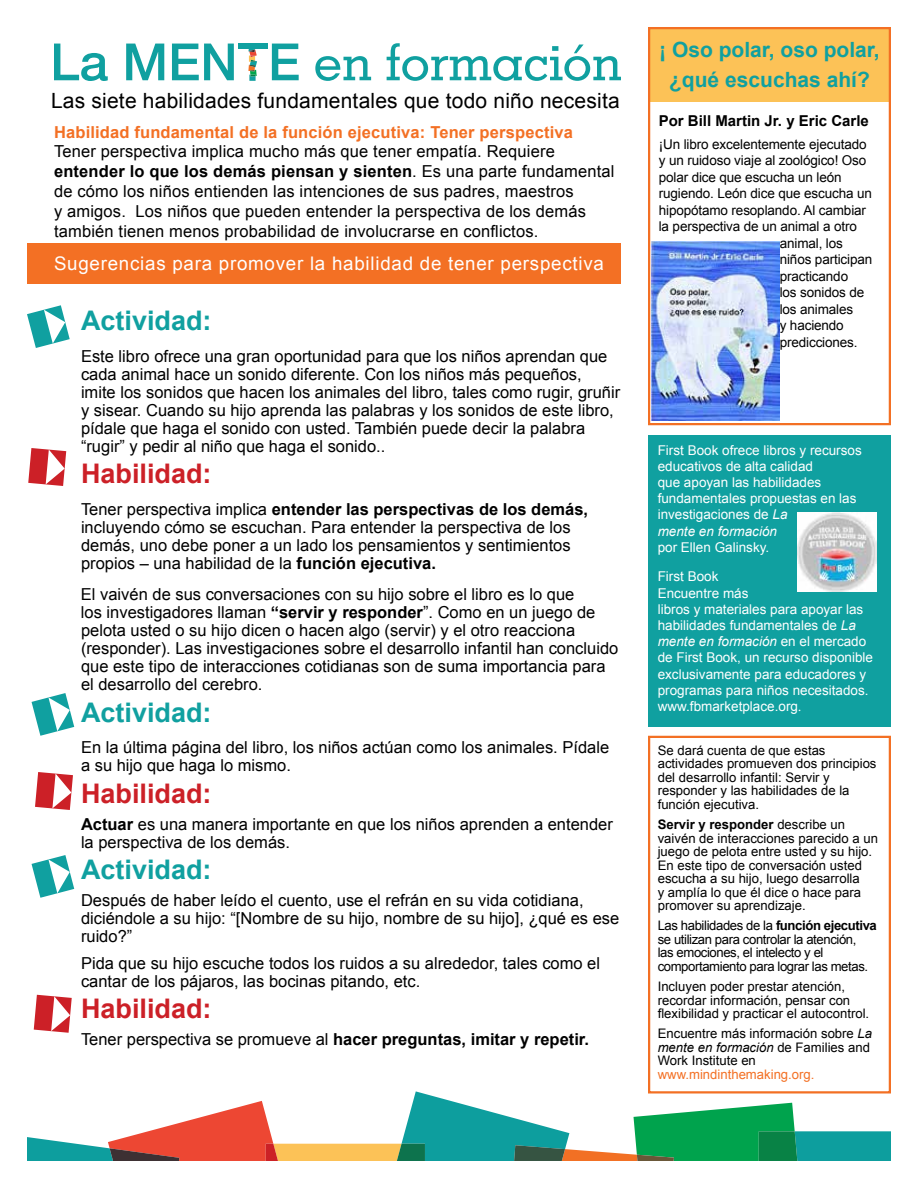
<style>
.page{position:relative;width:918px;height:1188px;background:#fff}
.page>*{position:absolute;margin:0;border:0;box-sizing:border-box;transform-origin:0 0}
.t1{font:700 27px "Arial";color:#10a0a0}
.t2{font:700 27px "Arial";color:#cc2027}
.t3{font:21px "Arial";letter-spacing:.01em;color:#000}
.t4{font:700 21px/30px "Arial";color:#10a0a0;text-align:center}
.t5{font:18.75px "Arial";letter-spacing:.04em;color:#fff}
.t6{font:16.5px/18px "Arial";color:#000}
.t7{font:700 16.5px "Arial";color:#000}
.t8{font:700 16.5px "Arial";letter-spacing:.01em;color:#f37024}
.t9{font:700 15px "Arial";color:#000}
.t10{font:13.5px/16.2px "Arial";color:#fff}
.t11{font:13.5px "Arial";letter-spacing:-.01em;color:#000}
.t12{font:13.2px/13.5px "Arial";color:#000}
.t13{font:13.2px/13.5px "Arial";letter-spacing:-.03em;color:#000}
.t14{font:13.2px "Arial";color:#f37024}
.s1{font-weight:700}
.s2{font-weight:400}
.s3{font-style:italic}
.s4{font-family:"Minion Pro"}
</style>
<div class="page">
<svg style="left:27px;top:1091px;width:864px;height:70px"></svg>
<div style="left:238px;top:44px;width:30px;height:5px;background:#10a0a0"></div>
<svg style="left:248px;top:49px;width:9px;height:32px"></svg>
<svg style="left:54px;top:44px;width:54px;height:37px"></svg>
<svg style="left:126px;top:44px;width:38px;height:36px"></svg>
<svg style="left:172px;top:44px;width:62px;height:36px"></svg>
<svg style="left:272px;top:44px;width:27px;height:36px"></svg>
<svg style="left:315px;top:56px;width:56px;height:25px"></svg>
<svg style="left:387px;top:43px;width:234px;height:38px"></svg>
<div style="left:648px;top:27px;width:243px;height:74px;background:#fcc257"></div>
<svg style="left:27px;top:305px;width:43px;height:43px"></svg>
<svg style="left:28px;top:448px;width:38px;height:38px"></svg>
<div style="left:648px;top:27px;width:243px;height:398px;border:2px solid #f37024"></div>
<div style="left:648px;top:435px;width:243px;height:292px;background:#10a0a0"></div>
<div style="left:648px;top:736px;width:243px;height:358px;border:2px solid #f37024"></div>
<img style="left:797px;top:512px;width:80px;height:80px">
<svg style="left:32px;top:693px;width:42px;height:43px"></svg>
<div style="left:27px;top:243px;width:594px;height:41px;background:#f37024"></div>
<svg style="left:35px;top:772px;width:38px;height:38px"></svg>
<img style="left:651px;top:241px;width:129px;height:179px">
<svg style="left:32px;top:855px;width:42px;height:43px"></svg>
<svg style="left:34px;top:995px;width:38px;height:38px"></svg>
<p class="t3" style="left:51px;top:87px;width:570px">Las siete habilidades fundamentales que todo niño necesita</p>
<p class="t8" style="left:54px;top:121px;width:520px">Habilidad fundamental de la función ejecutiva: Tener perspectiva</p>
<p class="t6" style="left:54px;top:142px;width:562px;line-height:19.8px">Tener perspectiva implica mucho más que tener empatía. Requiere <span class="s1">entender lo que los demás piensan y sienten</span>. Es una parte fundamental de cómo los niños entienden las intenciones de sus padres, maestros<br>y amigos. Los niños que pueden entender la perspectiva de los demás también tienen menos probabilidad de involucrarse en conflictos.</p>
<p class="t5" style="left:54px;top:251px;width:551px">Sugerencias para promover la habilidad de tener perspectiva</p>
<h1 class="t1" style="left:81px;top:303px;width:132px">Actividad:</h1>
<p class="t6" style="left:81px;top:347px;width:541px">Este libro ofrece una gran oportunidad para que los niños aprendan que cada animal hace un sonido diferente. Con los niños más pequeños, imite los sonidos que hacen los animales del libro, tales como rugir, gruñir y sisear. Cuando su hijo aprenda las palabras y los sonidos de este libro, pídale que haga el sonido con usted. También puede decir la palabra “rugir” y pedir al niño que haga el sonido..</p>
<h1 class="t2" style="left:81px;top:456px;width:132px">Habilidad:</h1>
<p class="t6" style="left:81px;top:500px;width:509px">Tener perspectiva implica <span class="s1">entender las perspectivas de los demás, </span>incluyendo cómo se escuchan. Para entender la perspectiva de los demás, uno debe poner a un lado los pensamientos y sentimientos propios – una habilidad de la <span class="s1">función ejecutiva.</span></p>
<p class="t6" style="left:81px;top:586px;width:539px">El vaivén de sus conversaciones con su hijo sobre el libro es lo que<br>los investigadores llaman <span class="s1">“servir y responder</span>”. Como en un juego de pelota usted o su hijo dicen o hacen algo (servir) y el otro reacciona (responder). Las investigaciones sobre el desarrollo infantil han concluido que este tipo de interacciones cotidianas son de suma importancia para el desarrollo del cerebro.</p>
<h1 class="t1" style="left:81px;top:694px;width:132px">Actividad:</h1>
<p class="t6" style="left:81px;top:739px;width:530px">En la última página del libro, los niños actúan como los animales. Pídale a su hijo que haga lo mismo.</p>
<h1 class="t2" style="left:81px;top:775px;width:132px">Habilidad:</h1>
<p class="t6" style="left:81px;top:815px;width:533px"><span class="s1">Actuar</span> es una manera importante en que los niños aprenden a entender la perspectiva de los demás.</p>
<h1 class="t1" style="left:81px;top:852px;width:132px">Actividad:</h1>
<p class="t6" style="left:81px;top:891px;width:540px">Después de haber leído el cuento, use el refrán en su vida cotidiana, diciéndole a su hijo: “[Nombre de su hijo, nombre de su hijo], ¿qué es ese ruido?”</p>
<p class="t6" style="left:81px;top:954px;width:521px">Pida que su hijo escuche todos los ruidos a su alrededor, tales como el cantar de los pájaros, las bocinas pitando, etc.</p>
<h1 class="t2" style="left:81px;top:991px;width:132px">Habilidad:</h1>
<p class="t7" style="left:81px;top:1028px;width:510px"><span class="s2">Tener perspectiva se promueve al</span> hacer preguntas, imitar y repetir.</p>
<p class="t4" style="left:659px;top:35px;width:222px">¡ Oso polar, oso polar, ¿qué escuchas ahí?</p>
<p class="t9" style="left:659px;top:110px;width:212px">Por Bill Martin Jr. y Eric Carle</p>
<p class="t11" style="left:659px;top:135px;width:209px">¡Un libro excelentemente ejecutado</p>
<p class="t11" style="left:659px;top:152px;width:209px">y un ruidoso viaje al zoológico! Oso</p>
<p class="t11" style="left:659px;top:168px;width:184px">polar dice que escucha un león</p>
<p class="t11" style="left:659px;top:185px;width:215px">rugiendo. León dice que escucha un</p>
<p class="t11" style="left:659px;top:201px;width:209px">hipopótamo resoplando. Al cambiar</p>
<p class="t11" style="left:659px;top:218px;width:200px">la perspectiva de un animal a otro</p>
<p class="t11" style="left:780px;top:234px;width:65px">animal, los</p>
<p class="t11" style="left:780px;top:251px;width:94px">niños participan</p>
<p class="t11" style="left:780px;top:267px;width:70px">practicando</p>
<p class="t11" style="left:780px;top:284px;width:86px">los sonidos de</p>
<p class="t11" style="left:780px;top:300px;width:75px">los animales</p>
<p class="t11" style="left:780px;top:317px;width:66px">y haciendo</p>
<p class="t11" style="left:780px;top:333px;width:79px">predicciones.</p>
<p class="t10" style="left:658px;top:442px;width:206px">First Book ofrece libros y recursos educativos de alta calidad<br>que apoyan las habilidades fundamentales propuestas en las investigaciones de <span class="s3">La<br>mente en formación</span></p>
<p class="t10" style="left:658px;top:539px;width:113px">por Ellen Galinsky.</p>
<p class="t10" style="left:658px;top:569px;width:217px">First Book<br>Encuentre más<br>libros y materiales para apoyar las habilidades fundamentales de <span class="s3">La mente en formación</span> en el mercado de First Book, un recurso disponible exclusivamente para educadores y programas para niños necesitados. www.fbmarketplace.org<span class="s4">.</span></p>
<p class="t12" style="left:658px;top:744px;width:220px">Se dará cuenta de que estas actividades promueven dos principios del desarrollo infantil: Servir y responder y las habilidades de la función ejecutiva.</p>
<p class="t12" style="left:658px;top:818px;width:222px"><span class="s1">Servir y responder</span> describe un vaivén de interacciones parecido a un juego de pelota entre usted y su hijo.<br>En este tipo de conversación usted escucha a su hijo, luego desarrolla<br>y amplía lo que él dice o hace para promover su aprendizaje.</p>
<p class="t13" style="left:658px;top:919px;width:221px">Las habilidades de la <span class="s1">función ejecutiva </span>se utilizan para controlar la atención,<br>las emociones, el intelecto y el comportamiento para lograr las metas.</p>
<p class="t12" style="left:658px;top:980px;width:213px">Incluyen poder prestar atención, recordar información, pensar con flexibilidad y practicar el autocontrol.</p>
<p class="t12" style="left:658px;top:1027px;width:216px">Encuentre más información sobre <span class="s3">La mente en formación</span> de Families and<br>Work Institute en</p>
<p class="t14" style="left:658px;top:1066px;width:158px">www.mindinthemaking.org.</p>
</div>
